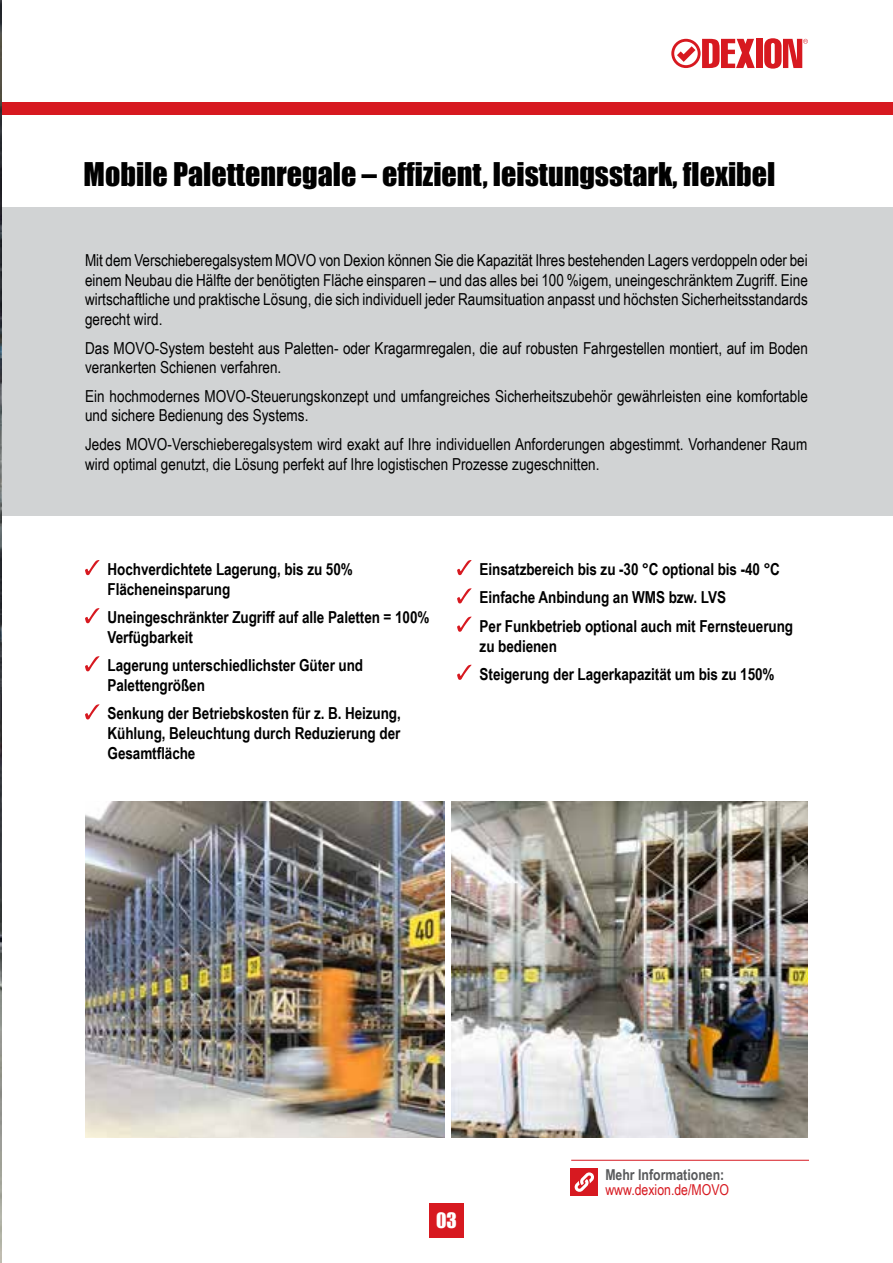
<style>
.page{position:relative;width:893px;height:1263px;background:#fff}
.page>*{position:absolute;margin:0;border:0;box-sizing:border-box;transform-origin:0 0}
.t1{font:30px "Impact";color:#000}
.t2{font:19.5px "Impact";color:#fff}
.t3{font:16.5px/19.8px "Arial Narrow";color:#000}
.t4{font:700 16.5px/19.8px "Arial Narrow";letter-spacing:-.005em;color:#000}
.t5{font:700 15px "Arial Narrow";color:#58595b}
.t6{font:15px "Arial Narrow";color:#d71920}
</style>
<div class="page">
<img style="left:451px;top:801px;width:357px;height:336px">
<img style="left:85px;top:801px;width:359px;height:336px">
<div style="left:0;top:102px;width:893px;height:13px;background:#d71920"></div>
<div style="left:429px;top:1203px;width:34px;height:34px;background:#d71920"></div>
<div style="left:756px;top:39px;width:6px;height:29px;background:#d71920"></div>
<svg style="left:671px;top:39px;width:84px;height:29px"></svg>
<svg style="left:764px;top:38px;width:44px;height:30px"></svg>
<div style="left:2px;top:207px;width:891px;height:309px;background:#d1d3d4"></div>
<img style="left:0;top:0;width:1px;height:1263px">
<svg style="left:85px;top:560px;width:14px;height:15px"></svg>
<svg style="left:85px;top:608px;width:14px;height:15px"></svg>
<svg style="left:85px;top:656px;width:14px;height:15px"></svg>
<svg style="left:85px;top:704px;width:14px;height:15px"></svg>
<svg style="left:457px;top:560px;width:15px;height:15px"></svg>
<svg style="left:457px;top:588px;width:15px;height:15px"></svg>
<svg style="left:457px;top:617px;width:15px;height:15px"></svg>
<svg style="left:457px;top:665px;width:15px;height:15px"></svg>
<div style="left:570px;top:1168px;width:28px;height:28px;background:#d71920"></div>
<svg style="left:574px;top:1172px;width:20px;height:20px"></svg>
<hr style="left:571px;top:1160px;width:238px;height:1px;background:#d71920">
<h1 class="t1" style="left:84px;top:151px;width:693px">Mobile Palettenregale – effizient, leistungsstark, flexibel</h1>
<p class="t3" style="left:85px;top:249px;width:724px;text-align:justify">Mit dem Verschieberegalsystem MOVO von Dexion können Sie die Kapazität Ihres bestehenden Lagers verdoppeln oder bei einem Neubau die Hälfte der benötigten Fläche einsparen – und das alles bei 100 %igem, uneingeschränktem Zugriff. Eine wirtschaftliche und praktische Lösung, die sich individuell jeder Raumsituation anpasst und höchsten Sicherheitsstandards gerecht wird.</p>
<p class="t3" style="left:85px;top:337px;width:724px">Das MOVO-System besteht aus Paletten- oder Kragarmregalen, die auf robusten Fahrgestellen montiert, auf im Boden verankerten Schienen verfahren.</p>
<p class="t3" style="left:85px;top:385px;width:724px">Ein hochmodernes MOVO-Steuerungskonzept und umfangreiches Sicherheitszubehör gewährleisten eine komfortable und sichere Bedienung des Systems.</p>
<p class="t3" style="left:85px;top:433px;width:724px">Jedes MOVO-Verschieberegalsystem wird exakt auf Ihre individuellen Anforderungen abgestimmt. Vorhandener Raum wird optimal genutzt, die Lösung perfekt auf Ihre logistischen Prozesse zugeschnitten.</p>
<p class="t4" style="left:108px;top:559px;width:247px">Hochverdichtete Lagerung, bis zu 50%<br>Flächeneinsparung</p>
<p class="t4" style="left:108px;top:607px;width:323px">Uneingeschränkter Zugriff auf alle Paletten = 100%<br>Verfügbarkeit</p>
<p class="t4" style="left:108px;top:655px;width:257px">Lagerung unterschiedlichster Güter und<br>Palettengrößen</p>
<p class="t4" style="left:108px;top:703px;width:295px;text-align:justify">Senkung der Betriebskosten für z. B. Heizung, Kühlung, Beleuchtung durch Reduzierung der Gesamtfläche</p>
<p class="t4" style="left:480px;top:554px;width:315px;line-height:28.3px">Einsatzbereich bis zu -30 °C optional bis -40 °C<br>Einfache Anbindung an WMS bzw. LVS<br>Per Funkbetrieb optional auch mit Fernsteuerung</p>
<p class="t4" style="left:480px;top:631px;width:296px;line-height:28.3px">zu bedienen<br>Steigerung der Lagerkapazität um bis zu 150%</p>
<p class="t2" style="left:436px;top:1205px;width:22px">03</p>
<p class="t5" style="left:605px;top:1163px;width:120px">Mehr Informationen:</p>
<p class="t6" style="left:605px;top:1178px;width:125px">www.dexion.de/MOVO</p>
</div>
